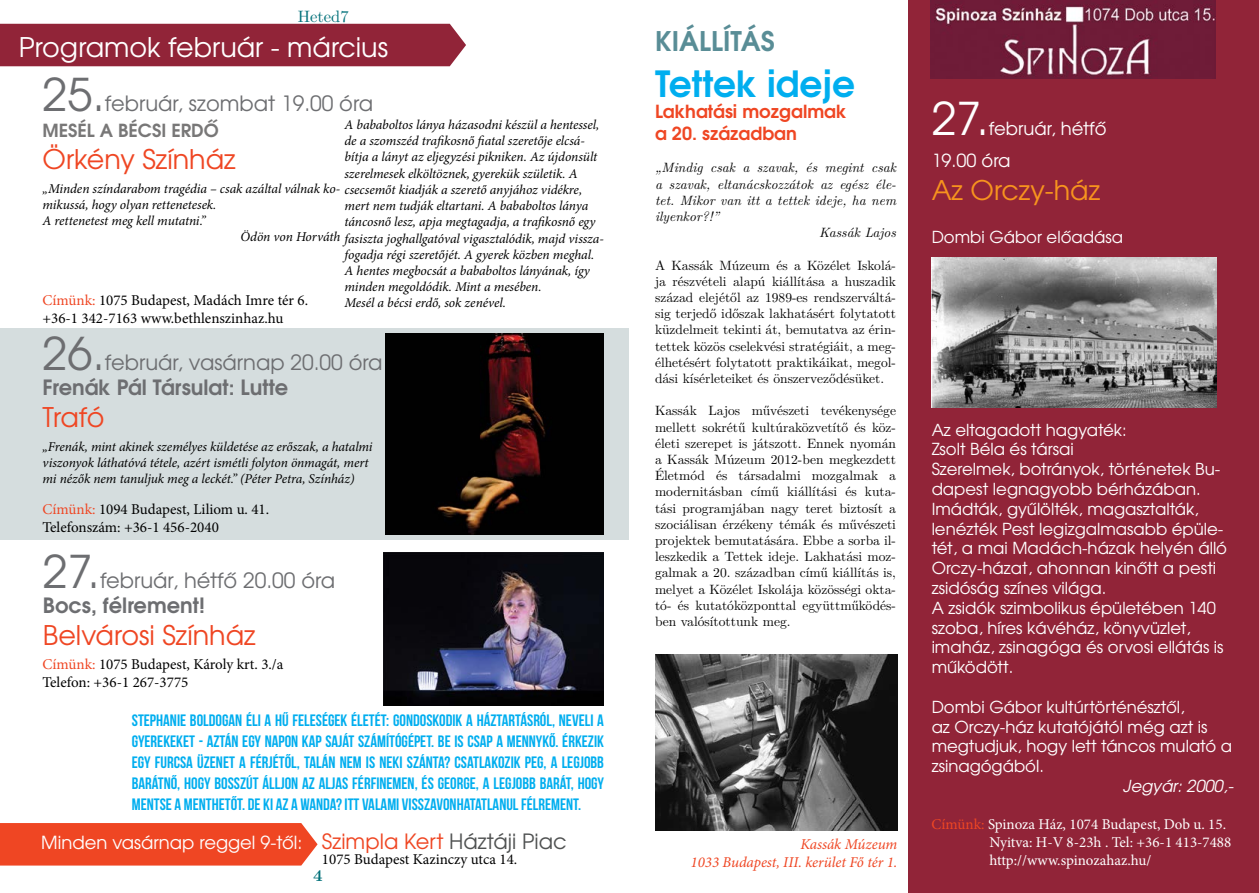
<style>
.page{position:relative;width:1259px;height:893px;background:#fff}
.page>*{position:absolute;margin:0;border:0;box-sizing:border-box;transform-origin:0 0}
.t1{font:45px "Te X Gyre Adventor";color:#fff}
.t2{font:700 36px "Te X Gyre Adventor";color:#00aeef}
.t3{font:27px "Te X Gyre Adventor";color:#ef4623}
.t4{font:27px "Te X Gyre Adventor";color:#fff}
.t5{font:27px "Te X Gyre Adventor";color:#f7941e}
.t6{font:700 27px "Te X Gyre Adventor";color:#598d96}
.t7{font:21px/25.2px "Te X Gyre Adventor";color:#6d6e71}
.t8{font:18px/32.4px "Te X Gyre Adventor";color:#fff}
.t9{font:700 18px/21.6px "Te X Gyre Adventor";color:#ef4623}
.t10{font:700 18px "Te X Gyre Adventor";color:#787777}
.t11{font:16.5px/19.8px "Te X Gyre Adventor";color:#fff}
.t12{font:16.5px/21px "Bebas Neue";color:#00aeef;text-align:justify}
.t13{font:italic 16.5px "Te X Gyre Adventor";color:#fff}
.t14{font:16.5px "LM Roman 10";color:#007079}
.t15{font:700 16.5px "LM Roman 10";color:#007079}
.t16{font:15px/18px "Minion Pro";color:#000}
.t17{font:15px/18px "Minion Pro";color:#fff}
.t18{font:italic 15px/18px "Minion Pro";letter-spacing:-.005em;color:#ef4623;text-align:right}
.t19{font:13.5px/16.2px "LM Roman 10";color:#000;text-align:justify}
.t20{font:italic 13.5px/16.2px "Minion Pro";letter-spacing:-.005em;color:#000}
.t21{font:italic 13.5px "LM Roman 10";color:#000}
.s1{font-size:45px}
.s2{color:#ef4623}
.s3{font-weight:700}
.s4{font-size:21px;color:#ef4623}
.s5{font-size:21px;color:#505252}
</style>
<div class="page">
<div style="left:909px;top:0;width:350px;height:893px;background:#912438"></div>
<img style="left:930px;top:0;width:285px;height:79px">
<div style="left:0;top:24px;width:466px;height:42px;background:#912438"></div>
<div style="left:0;top:329px;width:628px;height:211px;background:#d5ddde"></div>
<div style="left:0;top:823px;width:317px;height:42px;background:#ef4623"></div>
<img style="left:655px;top:654px;width:242px;height:176px">
<img style="left:931px;top:257px;width:285px;height:150px">
<img style="left:384px;top:552px;width:220px;height:153px">
<img style="left:386px;top:333px;width:218px;height:201px">
<p class="t14" style="left:298px;top:3px;width:52px">Heted7</p>
<h3 class="t4" style="left:19px;top:26px;width:371px">Programok február - március</h3>
<h3 class="t7" style="left:43px;top:90px;width:332px"><span class="s1">25.</span>február, szombat 19.00 óra</h3>
<h3 class="t10" style="left:43px;top:114px;width:178px">MESÉL A BÉCSI ERDŐ</h3>
<h3 class="t3" style="left:43px;top:138px;width:195px">Örkény Színház</h3>
<p class="t20" style="left:344px;top:117px;width:256px">A bababoltos lánya házasodni készül a hentessel,</p>
<p class="t20" style="left:344px;top:133px;width:242px">de a szomszéd trafikosnő fiatal szeretője elcsá-</p>
<p class="t20" style="left:344px;top:149px;width:254px">bítja a lányt az eljegyzési pikniken. Az újdonsült</p>
<p class="t20" style="left:344px;top:165px;width:235px">szerelmesek elköltöznek, gyerekük születik. A</p>
<p class="t20" style="left:43px;top:180px;width:541px">„Minden színdarabom tragédia – csak azáltal válnak ko- csecsemőt kiadják a szerető anyjához vidékre,</p>
<p class="t20" style="left:344px;top:198px;width:245px">mert nem tudják eltartani. A bababoltos lánya</p>
<p class="t20" style="left:344px;top:214px;width:252px">táncosnő lesz, apja megtagadja, a trafikosnő egy</p>
<p class="t20" style="left:241px;top:230px;width:365px">Ödön von Horváth fasiszta joghallgatóval vigasztalódik, majd vissza-</p>
<p class="t20" style="left:344px;top:246px;width:251px">fogadja régi szeretőjét. A gyerek közben meghal.</p>
<p class="t20" style="left:344px;top:262px;width:247px">A hentes megbocsát a bababoltos lányának, így</p>
<p class="t20" style="left:344px;top:279px;width:199px">minden megoldódik. Mint a mesében.</p>
<p class="t20" style="left:344px;top:295px;width:163px">Mesél a bécsi erdő, sok zenével.</p>
<p class="t20" style="left:43px;top:197px;width:175px">mikussá, hogy olyan rettenetesek.<br>A rettenetest meg kell mutatni.”</p>
<p class="t16" style="left:43px;top:291px;width:267px"><span class="s2">Címünk:</span> 1075 Budapest, Madách Imre tér 6. +36-1 342-7163 www.bethlenszinhaz.hu</p>
<h3 class="t7" style="left:43px;top:348px;width:341px"><span class="s1">26.</span>február, vasárnap 20.00 óra<br><span class="s3">Frenák Pál Társulat: Lutte</span></h3>
<h3 class="t3" style="left:43px;top:396px;width:64px">Trafó</h3>
<p class="t20" style="left:43px;top:438px;width:332px">„Frenák, mint akinek személyes küldetése az erőszak, a hatalmi viszonyok láthatóvá tétele, azért ismétli folyton önmagát, mert mi nézők nem tanuljuk meg a leckét.” (Péter Petra, Színház)</p>
<p class="t16" style="left:43px;top:501px;width:228px"><span class="s2">Címünk:</span> 1094 Budapest, Liliom u. 41.<br>Telefonszám: +36-1 456-2040</p>
<h3 class="t7" style="left:43px;top:566px;width:294px"><span class="s1">27.</span>február, hétfő 20.00 óra<br><span class="s3">Bocs, félrement!</span></h3>
<h3 class="t3" style="left:43px;top:614px;width:214px">Belvárosi Színház</h3>
<p class="t16" style="left:43px;top:655px;width:242px"><span class="s2">Címünk:</span> 1075 Budapest, Károly krt. 3./a<br>Telefon: +36-1 267-3775</p>
<p class="t12" style="left:132px;top:710px;width:474px">STEPHANIE BOLDOGAN ÉLI A HŰ FELESÉGEK ÉLETÉT: GONDOSKODIK A HÁZTARTÁSRÓL, NEVELI A GYEREKEKET - AZTÁN EGY NAPON KAP SAJÁT SZÁMÍTÓGÉPET. BE IS CSAP A MENNYKŐ. ÉRKEZIK EGY FURCSA ÜZENET A FÉRJÉTŐL, TALÁN NEM IS NEKI SZÁNTA? CSATLAKOZIK PEG, A LEGJOBB BARÁTNŐ, HOGY BOSSZÚT ÁLLJON AZ ALJAS FÉRFINEMEN, ÉS GEORGE, A LEGJOBB BARÁT, HOGY MENTSE A MENTHETŐT. DE KI AZ A WANDA? ITT VALAMI VISSZAVONHATATLANUL FÉLREMENT.</p>
<h3 class="t8" style="left:41px;top:825px;width:527px">Minden vasárnap reggel 9-től: <span class="s4">Szimpla Kert</span> <span class="s5">Háztáji Piac</span></h3>
<p class="t16" style="left:322px;top:850px;width:197px">1075 Budapest Kazinczy utca 14.</p>
<p class="t15" style="left:313px;top:862px;width:11px">4</p>
<h3 class="t6" style="left:655px;top:18px;width:121px">KIÁLLÍTÁS</h3>
<h2 class="t2" style="left:655px;top:53px;width:201px">Tettek ideje</h2>
<h3 class="t9" style="left:655px;top:99px;width:193px">Lakhatási mozgalmak a 20. században</h3>
<p class="t21" style="left:655px;top:157px;width:242px">„Mindig csak a szavak, és megint csak</p>
<p class="t21" style="left:655px;top:173px;width:242px">a szavak, eltanácskozzátok az egész éle-</p>
<p class="t21" style="left:655px;top:190px;width:242px">tet. Mikor van itt a tettek ideje, ha nem</p>
<p class="t21" style="left:655px;top:206px;width:66px">ilyenkor?!”</p>
<p class="t21" style="left:819px;top:222px;width:78px">Kassák Lajos</p>
<p class="t19" style="left:655px;top:256px;width:242px">A Kassák Múzeum és a Közélet Iskolá&shy;ja részvételi alapú kiállítása a huszadik század elejétől az 1989-es rendszerváltá&shy;sig terjedő időszak lakhatásért folytatott küzdelmeit tekinti át, bemutatva az érin&shy;tettek közös cselekvési stratégiáit, a meg&shy;élhetésért folytatott praktikáikat, megol&shy;dási kísérleteiket és önszerveződésüket.</p>
<p class="t19" style="left:655px;top:402px;width:242px">Kassák Lajos művészeti tevékenysége mellett sokrétű kultúraközvetítő és köz&shy;életi szerepet is játszott. Ennek nyomán a Kassák Múzeum 2012-ben megkezdett Életmód és társadalmi mozgalmak a modernitásban című kiállítási és kuta&shy;tási programjában nagy teret biztosít a szociálisan érzékeny témák és művészeti projektek bemutatására. Ebbe a sorba il&shy;leszkedik a Tettek ideje. Lakhatási moz&shy;galmak a 20. században című kiállítás is, melyet a Közélet Iskolája közösségi okta&shy;tó- és kutatóközponttal együttműködés&shy;ben valósítottunk meg.</p>
<p class="t18" style="left:690px;top:835px;width:208px">Kassák Múzeum<br>1033 Budapest, III. kerület Fő tér 1.</p>
<h1 class="t1" style="left:931px;top:83px;width:59px">27.</h1>
<h3 class="t8" style="left:931px;top:111px;width:176px;text-indent:57px">február, hétfő<br>19.00 óra</h3>
<h3 class="t5" style="left:931px;top:169px;width:170px">Az Orczy-ház</h3>
<p class="t11" style="left:931px;top:226px;width:193px">Dombi Gábor előadása</p>
<p class="t11" style="left:931px;top:419px;width:297px">Az eltagadott hagyaték:<br>Zsolt Béla és társai<br>Szerelmek, botrányok, történetek Bu&shy;dapest legnagyobb bérházában.<br>Imádták, gyűlölték, magasztalták, lenézték Pest legizgalmasabb épüle&shy;tét, a mai Madách-házak helyén álló<br>Orczy-házat, ahonnan kinőtt a pesti zsidóság színes világa.<br>A zsidók szimbolikus épületében 140 szoba, híres kávéház, könyvüzlet, imaház, zsinagóga és orvosi ellátás is működött.</p>
<p class="t11" style="left:931px;top:696px;width:302px">Dombi Gábor kultúrtörténésztől,<br>az Orczy-ház kutatójától még azt is megtudjuk, hogy lett táncos mulató a zsinagógából.</p>
<p class="t13" style="left:1123px;top:773px;width:112px">Jegyár: 2000,-</p>
<p class="t17" style="left:989px;top:815px;width:243px;text-indent:-58px"><span class="s2">Címünk:</span> Spinoza Ház, 1074 Budapest, Dob u. 15.<br>Nyitva: H-V 8-23h . Tel: +36-1 413-7488 http://www.spinozahaz.hu/</p>
</div>
